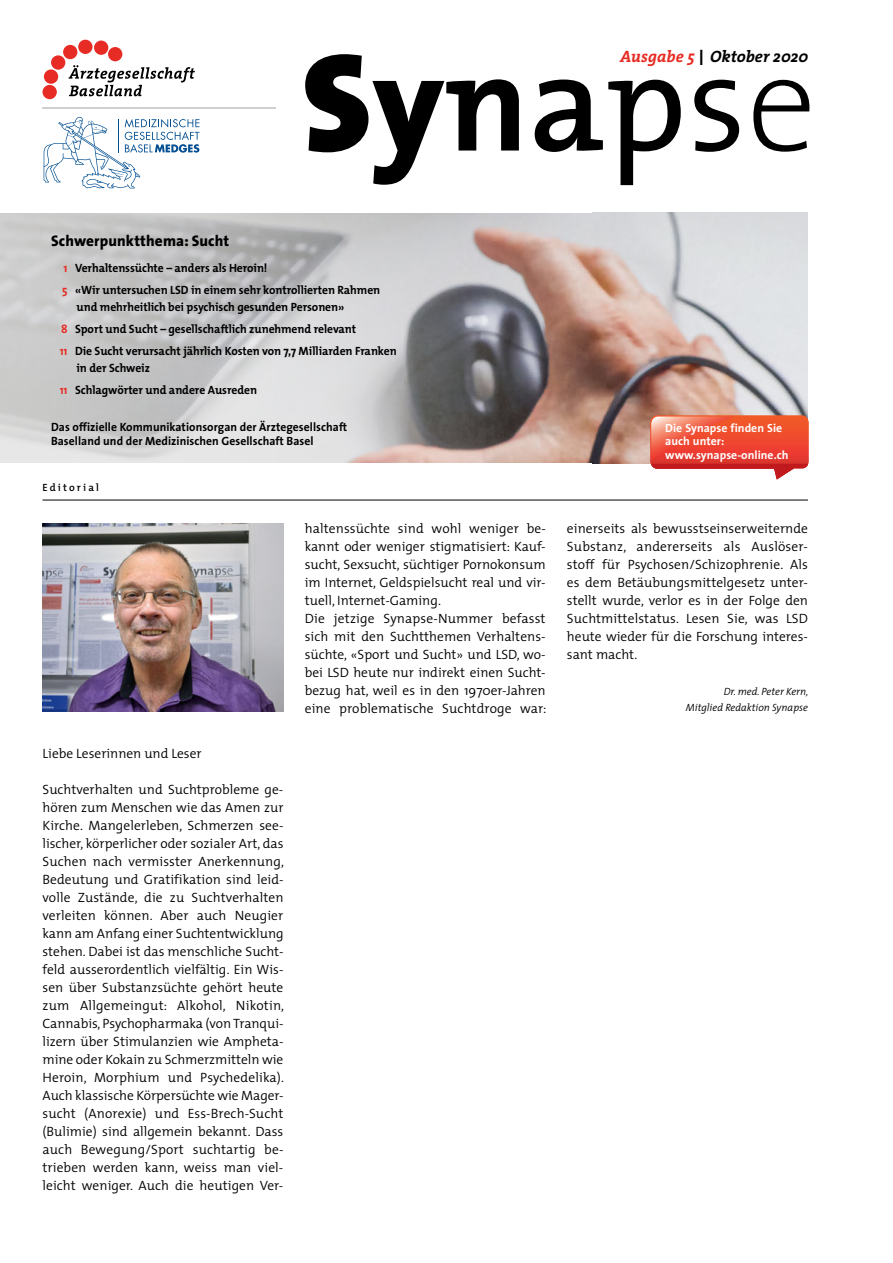
<style>
.page{position:relative;width:893px;height:1263px;background:#fff}
.page>*{position:absolute;margin:0;border:0;box-sizing:border-box;transform-origin:0 0}
.t1{font:italic 700 16.5px "The Serif";color:#000}
.t2{font:800 15.3px "The Sans";letter-spacing:.01em;color:#000}
.t3{font:300 13.5px/18px "The Mix";color:#000;text-align:justify}
.t4{font:700 12px/21.8px "The Mix";letter-spacing:-.005em;color:#000}
.t5{font:700 12px/14.4px "The Sans";letter-spacing:.005em;color:#000}
.t6{font:700 11.85px/13.5px "The Sans";color:#fff}
.t7{font:italic 300 10.5px/16.2px "The Mix";color:#000;text-align:right}
.t8{font:600 10.5px "The Mix";letter-spacing:.2em;color:#000}
.s1{color:#e62c24}
.s2{font-family:"The Sans";font-weight:400;font-style:normal;font-size:22.5px}
</style>
<div class="page">
<img style="left:592px;top:213px;width:216px;height:250px">
<svg style="left:305px;top:54px;width:214px;height:131px"></svg>
<svg style="left:535px;top:80px;width:146px;height:105px"></svg>
<svg style="left:694px;top:80px;width:45px;height:72px"></svg>
<svg style="left:753px;top:80px;width:56px;height:72px"></svg>
<svg style="left:68px;top:65px;width:127px;height:31px"></svg>
<div style="left:43px;top:85px;width:14px;height:14px;background:#e62c24;border-radius:50%"></div>
<div style="left:44px;top:69px;width:14px;height:15px;background:#e62c24;border-radius:50%"></div>
<div style="left:51px;top:55px;width:14px;height:15px;background:#e62c24;border-radius:50%"></div>
<div style="left:63px;top:45px;width:14px;height:14px;background:#e62c24;border-radius:50%"></div>
<div style="left:78px;top:40px;width:15px;height:14px;background:#e62c24;border-radius:50%"></div>
<div style="left:94px;top:41px;width:14px;height:14px;background:#e62c24;border-radius:50%"></div>
<div style="left:108px;top:47px;width:14px;height:14px;background:#e62c24;border-radius:50%"></div>
<hr style="left:43px;top:107px;width:233px;height:1px;background:#cfd0d0">
<svg style="left:44px;top:117px;width:155px;height:71px"></svg>
<hr style="left:118px;top:119px;width:1px;height:33px;background:#004e91">
<svg style="left:650px;top:415px;width:158px;height:65px"></svg>
<svg style="left:0;top:213px;width:592px;height:250px;background:#bebaba"></svg>
<img style="left:43px;top:523px;width:240px;height:189px">
<hr style="left:43px;top:500px;width:765px;height:1px;background:#000">
<p class="t2" style="left:51px;top:228px;width:180px">Schwerpunktthema: Sucht</p>
<p class="t4" style="left:62px;top:257px;width:320px"><span class="s1">1</span> Verhaltenssüchte – anders als Heroin!<br><span class="s1">5</span> «Wir untersuchen LSD in einem sehr kontrollierten Rahmen</p>
<p class="t4" style="left:60px;top:296px;width:339px;text-indent:17px">und mehrheitlich bei psychisch gesunden Personen»<br><span class="s1">8</span> Sport und Sucht – gesellschaftlich zunehmend relevant<br><span class="s1">11</span> Die Sucht verursacht jährlich Kosten von 7,7 Milliarden Franken</p>
<p class="t4" style="left:60px;top:357px;width:199px;text-indent:17px">in der Schweiz<br><span class="s1">11</span> Schlagwörter und andere Ausreden</p>
<p class="t5" style="left:51px;top:419px;width:298px">Das offizielle Kommunikationsorgan der Ärztegesellschaft<br>Baselland und der Medizinischen Gesellschaft Basel</p>
<p class="t8" style="left:43px;top:479px;width:58px">Editorial</p>
<p class="t1" style="left:620px;top:43px;width:190px"><span class="s1">Ausgabe 5</span> <span class="s2">I</span> Oktober 2020</p>
<p class="t6" style="left:665px;top:421px;width:125px">Die Synapse finden Sie auch unter: www.synapse-online.ch</p>
<p class="t3" style="left:43px;top:744px;width:161px">Liebe Leserinnen und Leser</p>
<p class="t3" style="left:43px;top:780px;width:243px">Suchtverhalten und Suchtprobleme ge&shy;hören zum Menschen wie das Amen zur Kirche. Mangelerleben, Schmerzen see&shy;lischer, körperlicher oder sozialer Art, das Suchen nach vermisster Anerkennung, Bedeutung und Gratifikation sind leid&shy;volle Zustände, die zu Suchtverhalten verleiten können. Aber auch Neugier kann am Anfang einer Suchtentwicklung stehen. Dabei ist das menschliche Sucht&shy;feld ausserordentlich vielfältig. Ein Wis&shy;sen über Substanzsüchte gehört heute zum Allgemeingut: Alkohol, Nikotin, Cannabis, Psychopharmaka (von Tranqui&shy;lizern über Stimulanzien wie Ampheta&shy;mine oder Kokain zu Schmerzmitteln wie Heroin, Morphium und Psychedelika).<br>Auch klassische Körpersüchte wie Mager&shy;sucht (Anorexie) und Ess-Brech-Sucht (Bulimie) sind allgemein bekannt. Dass auch Bewegung/Sport suchtartig be&shy;trieben werden kann, weiss man viel&shy;leicht weniger. Auch die heutigen Ver-</p>
<p class="t3" style="left:305px;top:519px;width:243px;text-align:left">haltenssüchte sind wohl weniger be&shy;kannt oder weniger stigmatisiert: Kauf&shy;sucht, Sexsucht, süchtiger Pornokonsum im Internet, Geldspielsucht real und vir&shy;tuell, Internet-Gaming.<br>Die jetzige Synapse-Nummer befasst sich mit den Suchtthemen Verhaltens&shy;süchte, «Sport und Sucht» und LSD, wo&shy;bei LSD heute nur indirekt einen Sucht&shy;bezug hat, weil es in den 1970er-Jahren eine problematische Suchtdroge war:</p>
<p class="t3" style="left:567px;top:519px;width:243px">einerseits als bewusstseinserweiternde Substanz, andererseits als Auslöser&shy;stoff für Psychosen/Schizophrenie. Als es dem Betäubungsmittelgesetz unter&shy;stellt wurde, verlor es in der Folge den Suchtmittelstatus. Lesen Sie, was LSD heute wieder für die Forschung interes&shy;sant macht.</p>
<p class="t7" style="left:686px;top:683px;width:124px">Dr. med. Peter Kern,<br>Mitglied Redaktion Synapse</p>
</div>
